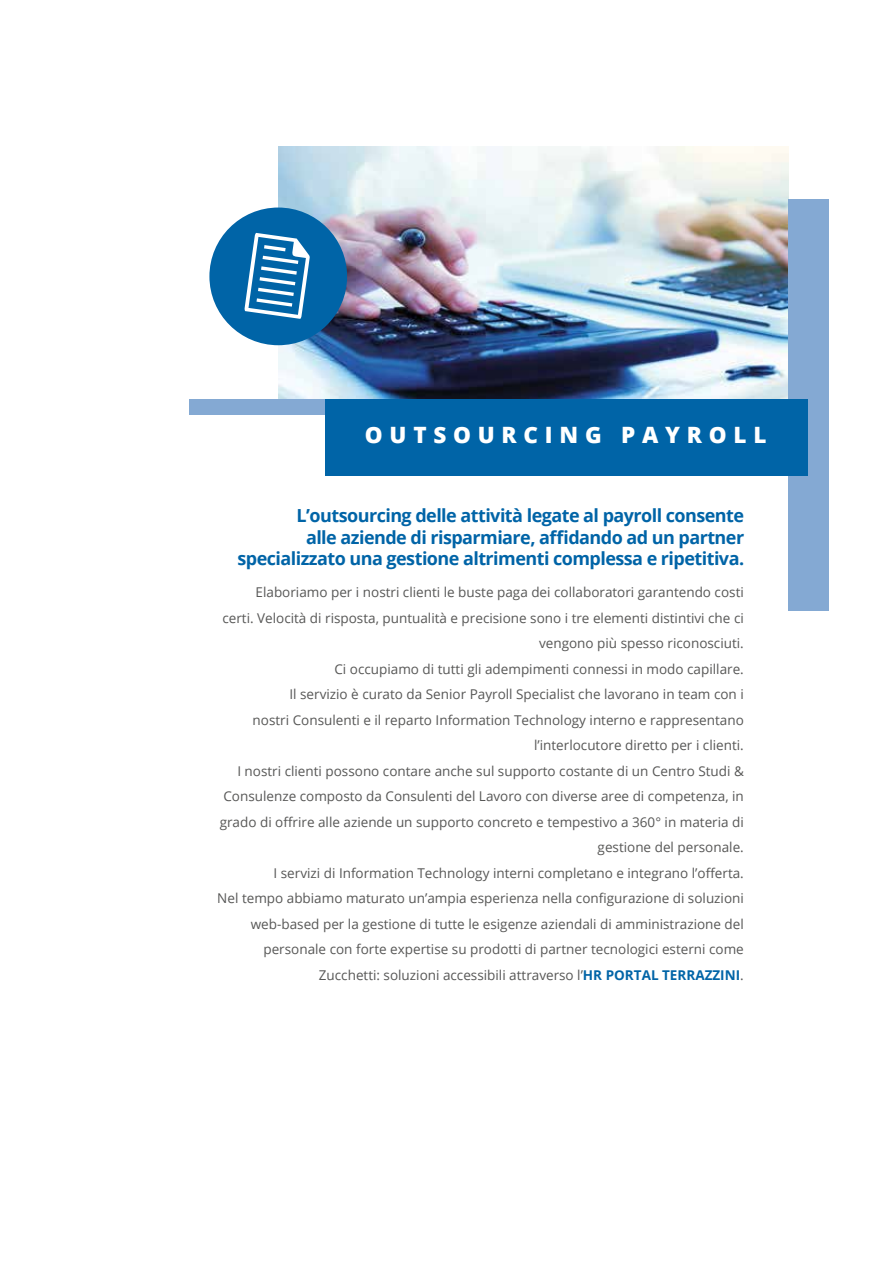
<style>
.page{position:relative;width:893px;height:1263px;background:#fff}
.page>*{position:absolute;margin:0;border:0;box-sizing:border-box;transform-origin:0 0}
.t1{font:800 22.5px "Open Sans";letter-spacing:.3em;color:#fff}
.t2{font:700 18px/21.6px "Open Sans";letter-spacing:-.03em;color:#0064a7;text-align:right}
.t3{font:13.5px/25.5px "Open Sans";color:#575756;text-align:right}
.s1{font-weight:700;color:#0064a7}
</style>
<div class="page">
<img style="left:279px;top:147px;width:509px;height:252px">
<div style="left:189px;top:399px;width:278px;height:16px;background:#84a9d3"></div>
<div style="left:788px;top:200px;width:41px;height:411px;background:#84a9d3"></div>
<div style="left:325px;top:399px;width:483px;height:77px;background:#0064a7"></div>
<div style="left:209px;top:208px;width:138px;height:137px;background:#0064a7;border-radius:50%"></div>
<svg style="left:244px;top:233px;width:66px;height:86px"></svg>
<h1 class="t1" style="left:365px;top:418px;width:403px">OUTSOURCING PAYROLL</h1>
<h2 class="t2" style="left:237px;top:504px;width:508px">L’outsourcing delle attività legate al payroll consente<br>alle aziende di risparmiare, affidando ad un partner specializzato una gestione altrimenti complessa e ripetitiva.</h2>
<p class="t3" style="left:217px;top:579px;width:528px">Elaboriamo per i nostri clienti le buste paga dei collaboratori garantendo costi<br>certi. Velocità di risposta, puntualità e precisione sono i tre elementi distintivi che ci vengono più spesso riconosciuti.<br>Ci occupiamo di tutti gli adempimenti connessi in modo capillare.<br>Il servizio è curato da Senior Payroll Specialist che lavorano in team con i<br>nostri Consulenti e il reparto Information Technology interno e rappresentano l’interlocutore diretto per i clienti.<br>I nostri clienti possono contare anche sul supporto costante di un Centro Studi &amp; Consulenze composto da Consulenti del Lavoro con diverse aree di competenza, in grado di offrire alle aziende un supporto concreto e tempestivo a 360° in materia di gestione del personale.<br>I servizi di Information Technology interni completano e integrano l’offerta.<br>Nel tempo abbiamo maturato un’ampia esperienza nella configurazione di soluzioni web-based per la gestione di tutte le esigenze aziendali di amministrazione del personale con forte expertise su prodotti di partner tecnologici esterni come Zucchetti: soluzioni accessibili attraverso l’<span class="s1">HR PORTAL TERRAZZINI</span>.</p>
</div>
